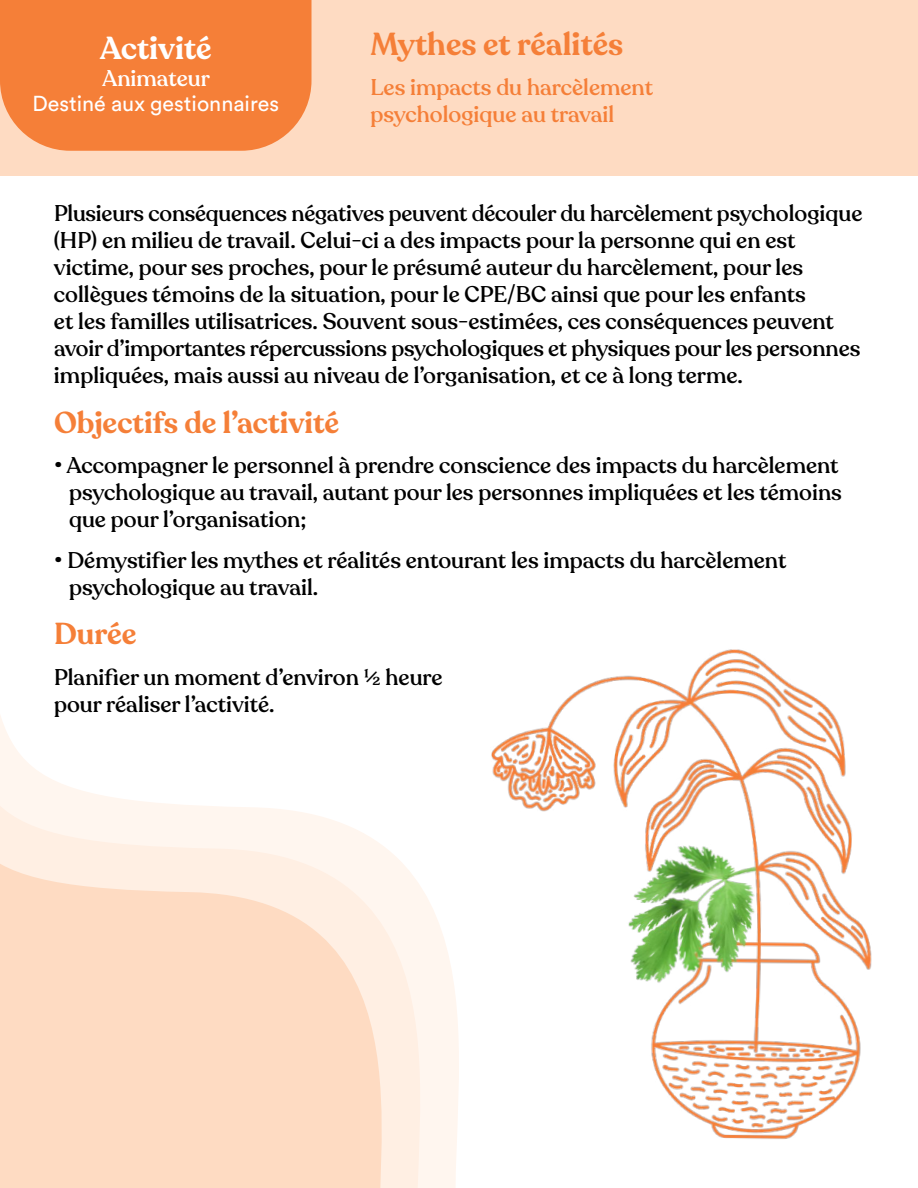
<style>
.page{position:relative;width:918px;height:1188px;background:#fff}
.page>*{position:absolute;margin:0;border:0;box-sizing:border-box;transform-origin:0 0}
.t1{font:600 31.5px "Recoleta";color:#f57f38}
.t2{font:600 31.5px "Recoleta";color:#fff}
.t3{font:600 30px "Recoleta";color:#f57f38}
.t4{font:500 22.5px/27px "Recoleta";color:#000}
.t5{font:500 22.5px/27px "Recoleta";color:#f57f38}
.t6{font:500 22.5px "Recoleta";color:#fff}
.t7{font:21.45px "Circular Std";color:#fff}
</style>
<div class="page">
<div style="left:0;top:0;width:918px;height:176px;background:#fedbc2"></div>
<div style="left:0;top:0;width:312px;height:151px;background:#f57f38"></div>
<img style="left:514px;top:649px;width:358px;height:490px">
<svg style="left:433px;top:910px;width:26px;height:278px;fill:#fff6ef"></svg>
<svg style="left:0;top:716px;width:433px;height:472px;fill:#fedbc2"></svg>
<h1 class="t2" style="left:100px;top:28px;width:113px">Activité</h1>
<p class="t6" style="left:102px;top:64px;width:109px">Animateur</p>
<p class="t7" style="left:32px;top:91px;width:248px">Destiné aux gestionnaires</p>
<h1 class="t1" style="left:370px;top:24px;width:254px">Mythes et réalités</h1>
<p class="t5" style="left:370px;top:75px;width:284px">Les impacts du harcèlement psychologique au travail</p>
<p class="t4" style="left:54px;top:200px;width:810px">Plusieurs conséquences négatives peuvent découler du harcèlement psychologique (HP) en milieu de travail. Celui-ci a des impacts pour la personne qui en est victime, pour ses proches, pour le présumé auteur du harcèlement, pour les collègues témoins de la situation, pour le CPE/BC ainsi que pour les enfants<br>et les familles utilisatrices. Souvent sous-estimées, ces conséquences peuvent avoir d’importantes répercussions psychologiques et physiques pour les personnes impliquées, mais aussi au niveau de l’organisation, et ce à long terme.</p>
<h2 class="t3" style="left:54px;top:404px;width:287px">Objectifs de l’activité</h2>
<p class="t4" style="left:69px;top:452px;width:774px;text-indent:-15px">• Accompagner le personnel à prendre conscience des impacts du harcèlement psychologique au travail, autant pour les personnes impliquées et les témoins que pour l’organisation;</p>
<p class="t4" style="left:69px;top:547px;width:719px;text-indent:-15px">• Démystifier les mythes et réalités entourant les impacts du harcèlement psychologique au travail.</p>
<h2 class="t3" style="left:54px;top:615px;width:84px">Durée</h2>
<p class="t4" style="left:54px;top:664px;width:390px">Planifier un moment d’environ ½ heure pour réaliser l’activité.</p>
</div>
